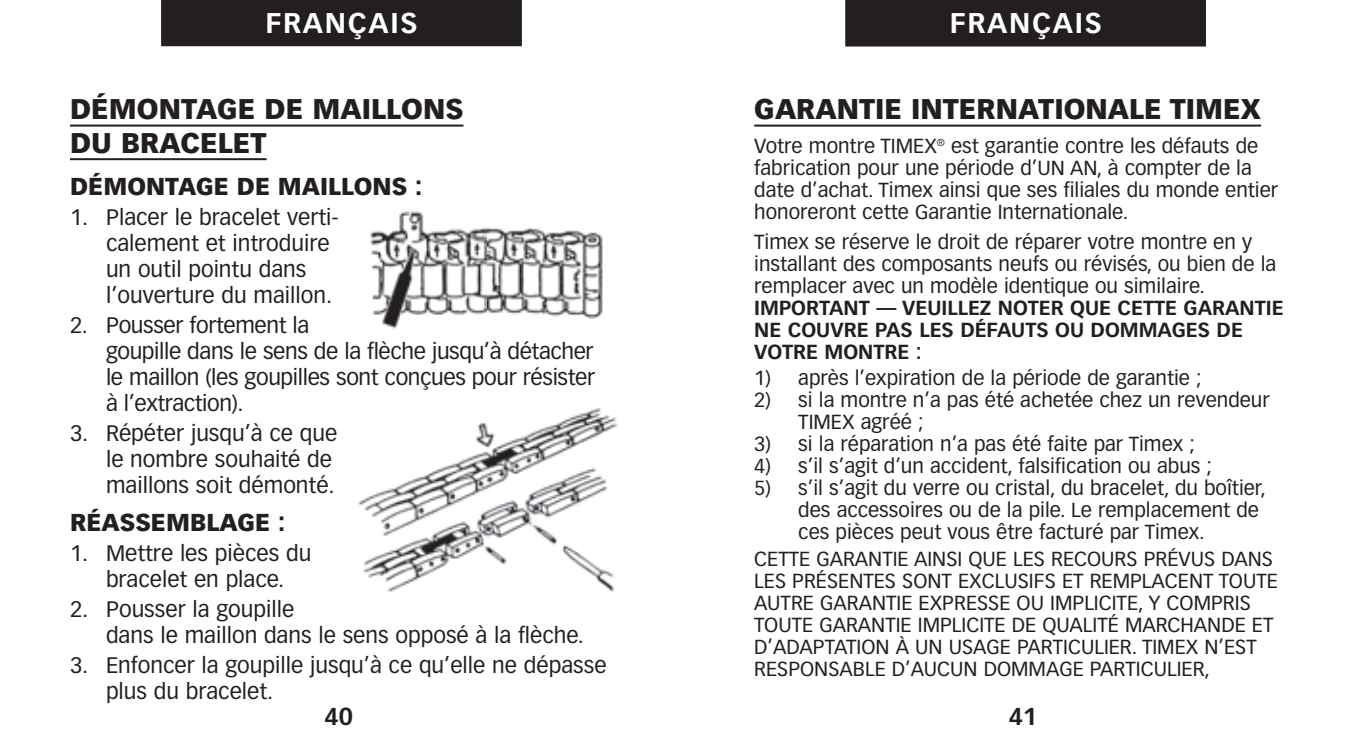
<style>
.page{position:relative;width:1362px;height:751px;background:#fff}
.page>*{position:absolute;margin:0;border:0;box-sizing:border-box;transform-origin:0 0}
.t1{font:900 28px/33.6px "Vectora LH";color:#231f20}
.t2{font:700 28px "Vectora LH";letter-spacing:.06em;color:#fff}
.t3{font:900 24px "Vectora LH";color:#231f20}
.t4{font:700 24px "Vectora LH";color:#231f20}
.t5{font:22px/26px "Vectora LH";color:#231f20}
.t6{font:20px/22px "Vectora LH";color:#231f20}
.t7{font:700 20px/22px "Vectora LH";color:#231f20}
</style>
<div class="page">
<hr style="left:754px;top:125px;width:507px;height:2px;background:#231f20">
<div style="left:845px;top:0;width:360px;height:46px;background:#231f20"></div>
<hr style="left:70px;top:125px;width:393px;height:2px;background:#231f20">
<hr style="left:70px;top:158px;width:196px;height:2px;background:#231f20">
<div style="left:161px;top:0;width:360px;height:46px;background:#231f20"></div>
<img style="left:370px;top:211px;width:233px;height:118px">
<img style="left:358px;top:409px;width:260px;height:183px">
<h1 class="t2" style="left:265px;top:11px;width:154px">FRANÇAIS</h1>
<h1 class="t2" style="left:949px;top:11px;width:154px">FRANÇAIS</h1>
<h1 class="t1" style="left:70px;top:94px;width:395px">DÉMONTAGE DE MAILLONS<br>DU BRACELET</h1>
<p class="t3" style="left:70px;top:176px;width:354px">DÉMONTAGE DE MAILLONS :</p>
<p class="t5" style="left:106px;top:206px;width:234px;text-indent:-36px">1. Placer le bracelet verti&shy;calement et introduire un outil pointu dans l’ouverture du maillon.</p>
<p class="t5" style="left:106px;top:314px;width:491px;text-indent:-36px">2. Pousser fortement la<br>goupille dans le sens de la flèche jusqu’à détacher le maillon (les goupilles sont conçues pour résister à l’extraction).</p>
<p class="t5" style="left:106px;top:422px;width:233px;text-indent:-36px">3. Répéter jusqu’à ce que le nombre souhaité de maillons soit démonté.</p>
<p class="t3" style="left:70px;top:512px;width:217px">RÉASSEMBLAGE :</p>
<p class="t5" style="left:70px;top:542px;width:243px;text-align:center">1. Mettre les pièces du bracelet en place.</p>
<p class="t5" style="left:106px;top:598px;width:479px;text-indent:-36px">2. Pousser la goupille<br>dans le maillon dans le sens opposé à la flèche.</p>
<p class="t5" style="left:106px;top:654px;width:502px;text-indent:-36px">3. Enfoncer la goupille jusqu’à ce qu’elle ne dépasse plus du bracelet.</p>
<h1 class="t1" style="left:754px;top:94px;width:508px">GARANTIE INTERNATIONALE TIMEX</h1>
<p class="t6" style="left:754px;top:136px;width:525px">Votre montre TIMEX<sup>®</sup> est garantie contre les défauts de fabrication pour une période d’UN AN, à compter de la date d’achat. Timex ainsi que ses filiales du monde entier honoreront cette Garantie Internationale.</p>
<p class="t6" style="left:754px;top:233px;width:523px">Timex se réserve le droit de réparer votre montre en y installant des composants neufs ou révisés, ou bien de la remplacer avec un modèle identique ou similaire.</p>
<p class="t7" style="left:754px;top:299px;width:531px">IMPORTANT — VEUILLEZ NOTER QUE CETTE GARANTIE<br>NE COUVRE PAS LES DÉFAUTS OU DOMMAGES DE<br>VOTRE MONTRE :</p>
<p class="t6" style="left:754px;top:369px;width:449px">1) après l’expiration de la période de garantie ;</p>
<p class="t6" style="left:798px;top:391px;width:473px;text-indent:-44px">2) si la montre n’a pas été achetée chez un revendeur<br>TIMEX agréé ;</p>
<p class="t6" style="left:754px;top:435px;width:442px">3) si la réparation n’a pas été faite par Timex ;</p>
<p class="t6" style="left:754px;top:457px;width:459px">4) s’il s’agit d’un accident, falsification ou abus ;</p>
<p class="t6" style="left:798px;top:479px;width:469px;text-indent:-44px">5) s’il s’agit du verre ou cristal, du bracelet, du boîtier, des accessoires ou de la pile. Le remplacement de ces pièces peut vous être facturé par Timex.</p>
<p class="t6" style="left:754px;top:549px;width:525px">CETTE GARANTIE AINSI QUE LES RECOURS PRÉVUS DANS LES PRÉSENTES SONT EXCLUSIFS ET REMPLACENT TOUTE AUTRE GARANTIE EXPRESSE OU IMPLICITE, Y COMPRIS TOUTE GARANTIE IMPLICITE DE QUALITÉ MARCHANDE ET D’ADAPTATION À UN USAGE PARTICULIER. TIMEX N’EST RESPONSABLE D’AUCUN DOMMAGE PARTICULIER,</p>
<p class="t4" style="left:324px;top:706px;width:30px">40</p>
<p class="t4" style="left:1008px;top:706px;width:30px">41</p>
</div>
